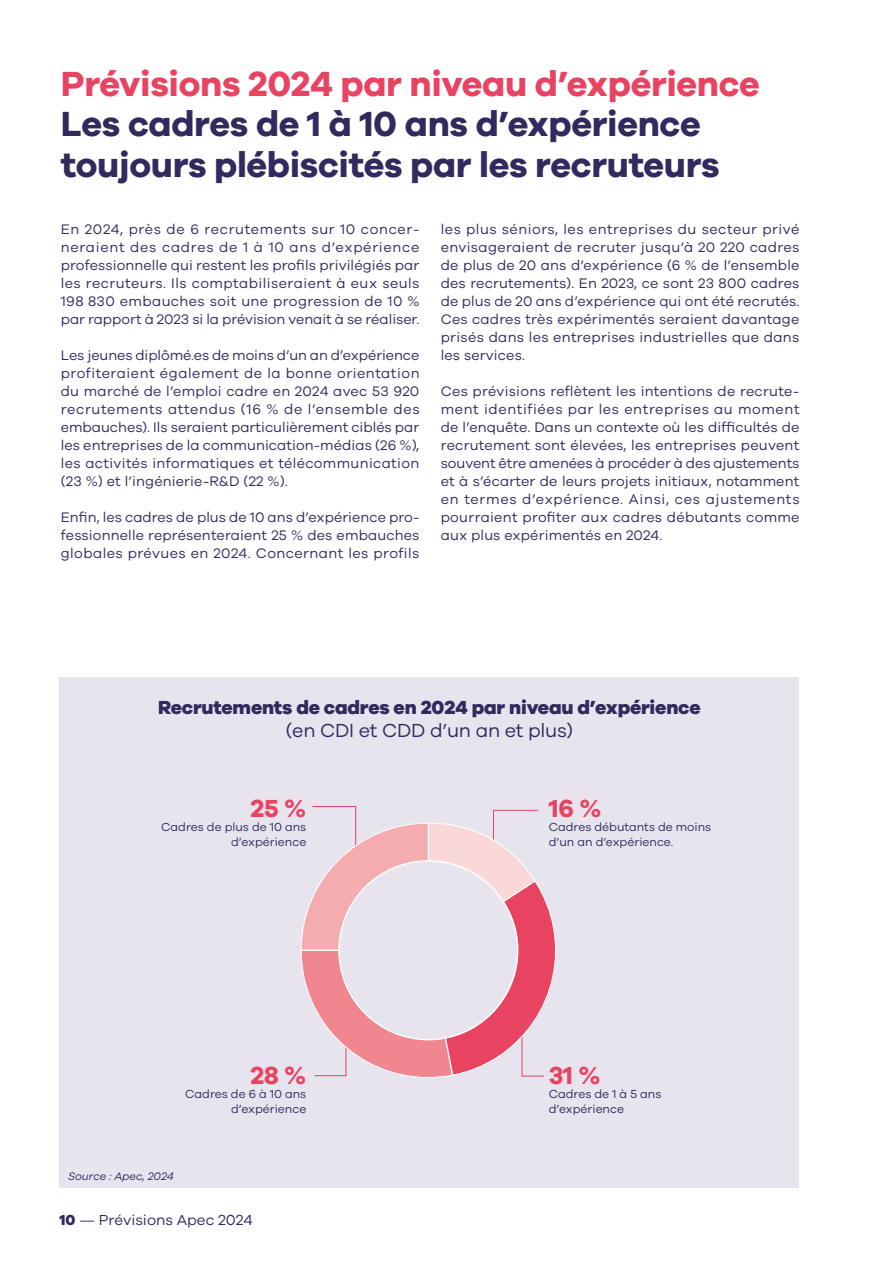
<style>
.page{position:relative;width:893px;height:1263px;background:#fff}
.page>*{position:absolute;margin:0;border:0;box-sizing:border-box;transform-origin:0 0}
.t1{font:700 36px/40.5px "Galano Grotesque";letter-spacing:-.01em;color:#2f2b5f}
.t2{font:700 36px "Galano Grotesque";letter-spacing:-.01em;color:#e94362}
.t3{font:700 25.5px "Galano Grotesque";letter-spacing:-.01em;color:#e94362}
.t4{font:800 19.5px "Galano Grotesque";letter-spacing:-.01em;color:#2f2b5f}
.t5{font:19.5px "Galano Grotesque";letter-spacing:-.01em;color:#2f2b5f}
.t6{font:15px "Galano Grotesque";color:#2f2b5f}
.t7{font:14.25px/18px "Galano Grotesque";letter-spacing:.02em;color:#2f2b5f;text-align:justify}
.t8{font:12px/14.4px "Galano Grotesque";color:#2f2b5f}
.t9{font:italic 11.25px "Galano Grotesque";color:#2f2b5f}
.s1{font-weight:800}
</style>
<div class="page">
<div style="left:60px;top:677px;width:739px;height:511px;background:#e7e4ed"></div>
<svg style="left:300px;top:806px;width:256px;height:272px"></svg>
<div style="left:339px;top:861px;width:179px;height:179px;background:#e7e4ed;border-radius:50%"></div>
<h1 class="t2" style="left:61px;top:61px;width:701px">Prévisions 2024 par niveau d’expérience</h1>
<h1 class="t1" style="left:61px;top:103px;width:660px">Les cadres de 1 à 10 ans d’expérience toujours plébiscités par les recruteurs</h1>
<p class="t7" style="left:61px;top:220px;width:360px">En 2024, près de 6 recrutements sur 10 concer&shy;neraient des cadres de 1 à 10 ans d’expérience professionnelle qui restent les profils privilégiés par les recruteurs. Ils comptabiliseraient à eux seuls 198 830 embauches soit une progression de 10 % par rapport à 2023 si la prévision venait à se réaliser.</p>
<p class="t7" style="left:61px;top:346px;width:360px">Les jeunes diplômé.es de moins d’un an d’expérience profiteraient également de la bonne orientation du marché de l’emploi cadre en 2024 avec 53 920 recrutements attendus (16 % de l’ensemble des embauches). Ils seraient particulièrement ciblés par les entreprises de la communication-médias (26 %), les activités informatiques et télécommunication (23 %) et l’ingénierie-R&amp;D (22 %).</p>
<p class="t7" style="left:61px;top:508px;width:360px">Enfin, les cadres de plus de 10 ans d’expérience pro&shy;fessionnelle représenteraient 25 % des embauches globales prévues en 2024. Concernant les profils</p>
<p class="t7" style="left:441px;top:220px;width:360px">les plus séniors, les entreprises du secteur privé envisageraient de recruter jusqu’à 20 220 cadres de plus de 20 ans d’expérience (6 % de l’ensemble des recrutements). En 2023, ce sont 23 800 cadres de plus de 20 ans d’expérience qui ont été recrutés.<br>Ces cadres très expérimentés seraient davantage prisés dans les entreprises industrielles que dans les services.</p>
<p class="t7" style="left:441px;top:382px;width:360px">Ces prévisions reflètent les intentions de recrute&shy;ment identifiées par les entreprises au moment de l’enquête. Dans un contexte où les difficultés de recrutement sont élevées, les entreprises peuvent souvent être amenées à procéder à des ajustements et à s’écarter de leurs projets initiaux, notamment en termes d’expérience. Ainsi, ces ajustements pourraient profiter aux cadres débutants comme aux plus expérimentés en 2024.</p>
<h3 class="t4" style="left:158px;top:695px;width:544px">Recrutements de cadres en 2024 par niveau d’expérience</h3>
<h3 class="t5" style="left:286px;top:719px;width:289px">(en CDI et CDD d’un an et plus)</h3>
<h2 class="t3" style="left:250px;top:792px;width:57px">25 %</h2>
<p class="t8" style="left:161px;top:820px;width:147px;text-align:right">Cadres de plus de 10 ans d’expérience</p>
<h2 class="t3" style="left:251px;top:1059px;width:57px">28 %</h2>
<p class="t8" style="left:185px;top:1087px;width:123px;text-align:right">Cadres de 6 à 10 ans d’expérience</p>
<p class="t9" style="left:68px;top:1169px;width:107px">Source : Apec, 2024</p>
<p class="t6" style="left:60px;top:1211px;width:195px"><span class="s1">10</span> — Prévisions Apec 2024</p>
<h2 class="t3" style="left:549px;top:792px;width:54px">16 %</h2>
<p class="t8" style="left:549px;top:820px;width:164px">Cadres débutants de moins d’un an d’expérience.</p>
<h2 class="t3" style="left:549px;top:1059px;width:53px">31 %</h2>
<p class="t8" style="left:549px;top:1087px;width:114px">Cadres de 1 à 5 ans d’expérience</p>
</div>
